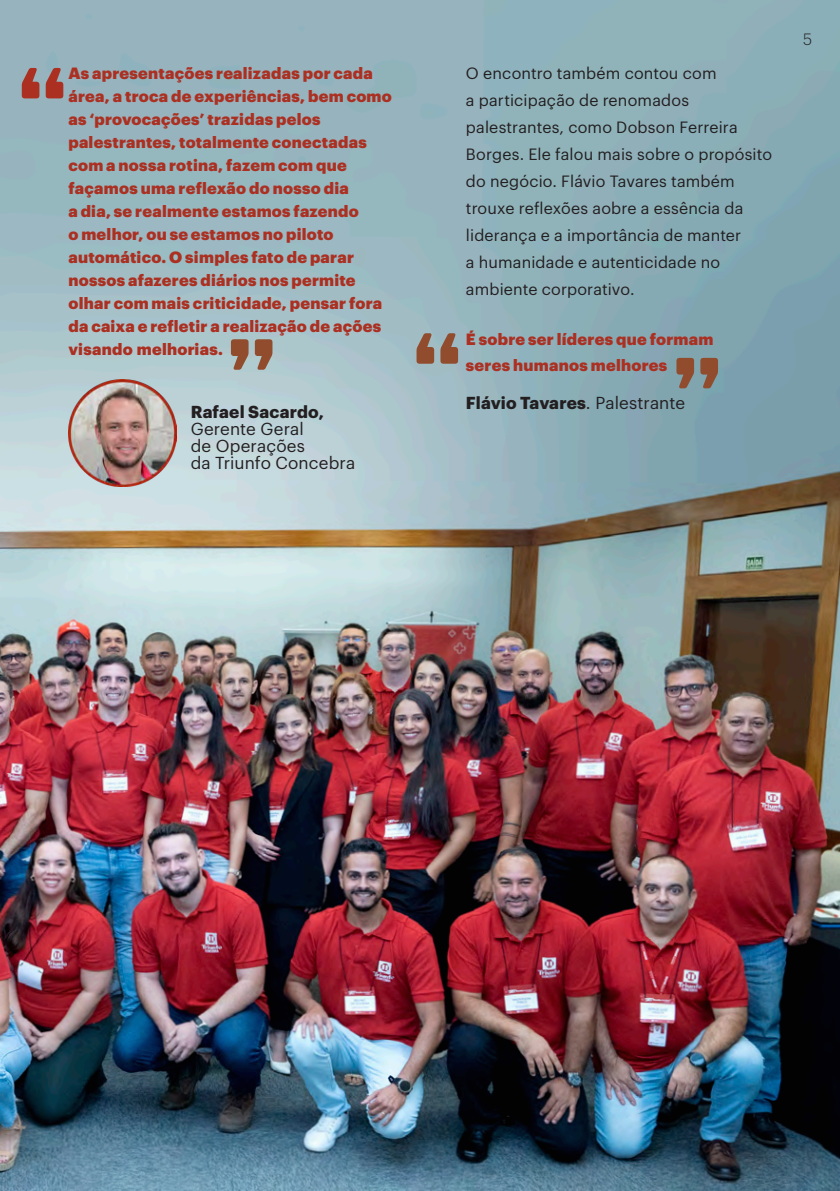
<style>
.page{position:relative;width:840px;height:1191px;background:#fff}
.page>*{position:absolute;margin:0;border:0;box-sizing:border-box;transform-origin:0 0}
.t1{font:900 110px "Amsi Pro";color:#914c2d}
.t2{font:900 110px "Amsi Pro";color:#ab3022}
.t3{font:17px/17px "Graphik";letter-spacing:.01em;color:#231f20}
.t4{font:700 17px "Graphik";letter-spacing:.005em;color:#231f20}
.t5{font:900 16px/23px "Graphik";letter-spacing:.015em;color:#ab3022}
.t6{font:16px/27px "Graphik";letter-spacing:.01em;color:#231f20}
.t7{font:300 16px "Graphik";color:#231f20}
.s1{font-weight:700}
.s2{font-weight:400}
</style>
<div class="page">
<img style="left:0;top:0;width:839px;height:1191px">
<img style="left:69px;top:379px;width:107px;height:107px">
<p class="t2" style="left:16px;top:32px;width:54px">“</p>
<p class="t5" style="left:68px;top:60px;width:325px">As apresentações realizadas por cada área, a troca de experiências, bem como as ‘provocações’ trazidas pelos</p>
<p class="t5" style="left:68px;top:129px;width:300px">palestrantes, totalmente conectadas com a nossa rotina, fazem com que façamos uma reflexão do nosso dia</p>
<p class="t5" style="left:68px;top:198px;width:292px">a dia, se realmente estamos fazendo</p>
<p class="t5" style="left:68px;top:221px;width:287px">o melhor, ou se estamos no piloto automático. O simples fato de parar</p>
<p class="t5" style="left:68px;top:267px;width:288px">nossos afazeres diários nos permite</p>
<p class="t5" style="left:68px;top:290px;width:315px;text-align:justify">olhar com mais criticidade, pensar fora da caixa e refletir a realização de ações visando melhorias.</p>
<p class="t1" style="left:278px;top:406px;width:54px;rotate:-180deg">“</p>
<p class="t3" style="left:191px;top:402px;width:166px"><span class="s1">Rafael Sacardo,<br></span>Gerente Geral<br>de Operações<br>da Triunfo Concebra</p>
<p class="t1" style="left:410px;top:297px;width:54px">“</p>
<p class="t6" style="left:465px;top:58px;width:252px">O encontro também contou com</p>
<p class="t6" style="left:465px;top:85px;width:307px">a participação de renomados palestrantes, como Dobson Ferreira Borges. Ele falou mais sobre o propósito do negócio. Flávio Tavares também trouxe reflexões aobre a essência da liderança e a importância de manter<br>a humanidade e autenticidade no ambiente corporativo.</p>
<p class="t5" style="left:465px;top:326px;width:249px">É sobre ser líderes que formam</p>
<p class="t5" style="left:465px;top:352px;width:203px">seres humanos melhores</p>
<p class="t1" style="left:723px;top:424px;width:54px;rotate:-180deg">“</p>
<p class="t4" style="left:465px;top:389px;width:220px">Flávio Tavares<span class="s2">. Palestrante</span></p>
<p class="t7" style="left:802px;top:28px;width:10px">5</p>
</div>
